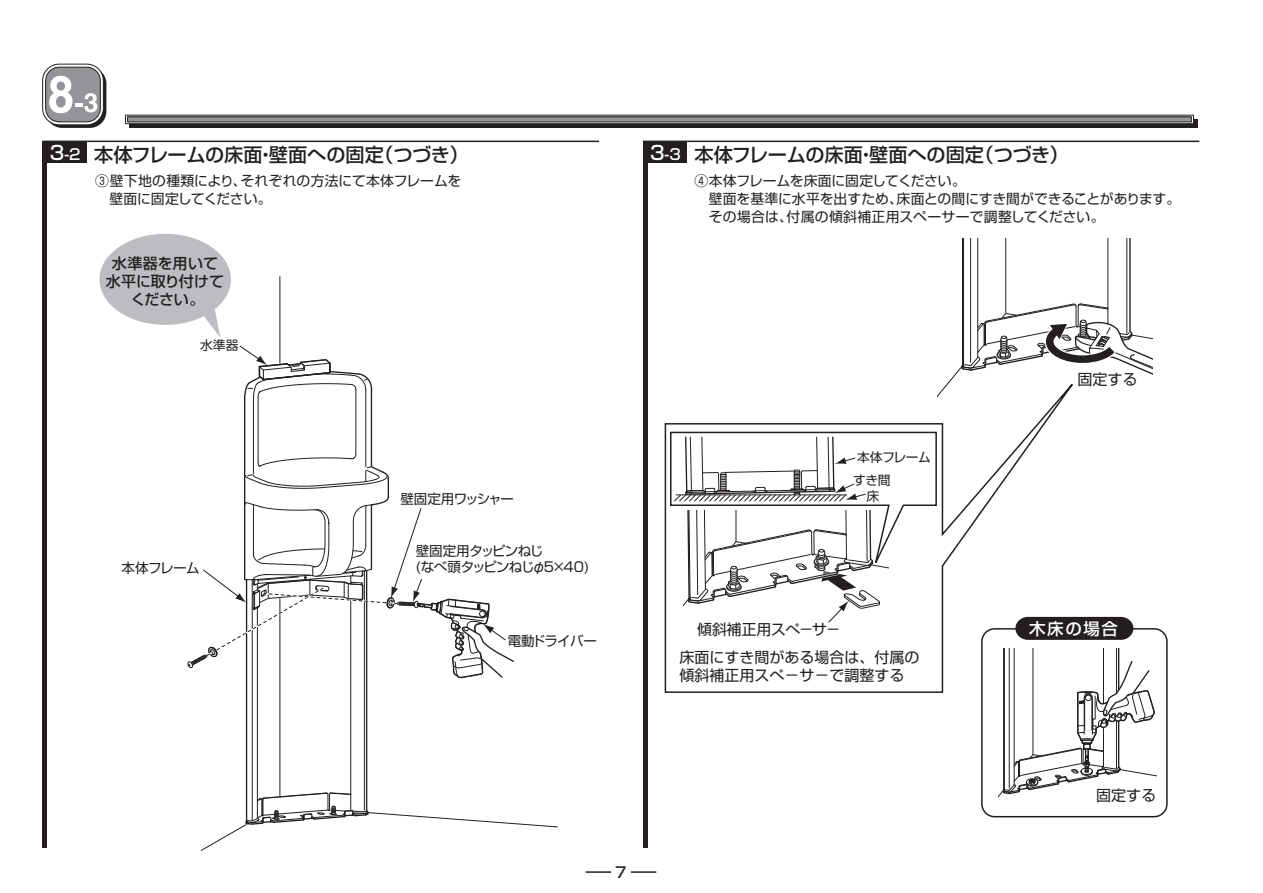
<style>
.page{position:relative;width:1263px;height:893px;background:#fff}
.page>*{position:absolute;margin:0;border:0;box-sizing:border-box;transform-origin:0 0}
.t1{font:500 19.2px "Shin Go Pro";color:#231f20}
.t2{font:500 16.5px "Shin Go Pro";letter-spacing:.1em;color:#fff}
.t3{font:15px/18px "Shin Go Pro";color:#231f20}
.t4{font:500 15px/18px "Shin Go Pro";letter-spacing:-.005em;color:#231f20;text-align:center}
.t5{font:500 15px "Shin Go Pro";color:#fff}
.t6{font:14.85px "Shin Go Pro";color:#231f20}
.t7{font:500 14.85px "Shin Go Pro";color:#231f20}
.t8{font:13.8px/18px "Shin Go Pro";letter-spacing:-.005em;color:#231f20}
.t9{font:13.8px/18px "Shin Go Pro";letter-spacing:.015em;color:#231f20}
.t10{font:13.5px "Shin Go Pro";letter-spacing:-.04em;color:#231f20}
.t11{font:13.5px "Shin Go Pro";letter-spacing:-.08em;color:#231f20}
.t12{font:13.5px "Shin Go Pro";letter-spacing:-.065em;color:#231f20}
.t13{font:12.75px/15.9px "Shin Go Pro";letter-spacing:-.03em;color:#231f20;text-align:center}
.s1{font-size:19.2px}
</style>
<div class="page">
<div style="left:645px;top:141px;width:42px;height:22px;background:#231f20"></div>
<hr style="left:643px;top:141px;width:556px;height:1px;background:#231f20">
<div style="left:45px;top:141px;width:42px;height:22px;background:#231f20"></div>
<hr style="left:43px;top:141px;width:556px;height:1px;background:#231f20">
<hr style="left:43px;top:141px;width:4px;height:707px;background:#231f20">
<hr style="left:643px;top:141px;width:4px;height:707px;background:#231f20">
<hr style="left:279px;top:598px;width:1px;height:198px;background:#231f20">
<hr style="left:279px;top:277px;width:1px;height:86px;background:#231f20">
<hr style="left:350px;top:599px;width:1px;height:212px;background:#231f20">
<hr style="left:366px;top:570px;width:1px;height:241px;background:#231f20">
<hr style="left:246px;top:580px;width:1px;height:242px;background:#231f20">
<hr style="left:257px;top:608px;width:1px;height:210px;background:#231f20">
<hr style="left:364px;top:571px;width:1px;height:239px;background:#231f20">
<hr style="left:252px;top:580px;width:1px;height:240px;background:#231f20">
<svg style="left:200px;top:792px;width:358px;height:59px"></svg>
<svg style="left:664px;top:423px;width:370px;height:270px"></svg>
<hr style="left:1032px;top:648px;width:1px;height:107px;background:#231f20">
<hr style="left:1003px;top:648px;width:1px;height:142px;background:#231f20">
<hr style="left:1014px;top:648px;width:1px;height:137px;background:#231f20">
<hr style="left:1103px;top:648px;width:1px;height:119px;background:#231f20">
<hr style="left:1118px;top:648px;width:1px;height:119px;background:#231f20">
<hr style="left:1116px;top:648px;width:1px;height:120px;background:#231f20">
<hr style="left:1009px;top:648px;width:1px;height:140px;background:#231f20">
<hr style="left:1004px;top:648px;width:1px;height:143px;background:#231f20">
<svg style="left:999px;top:660px;width:157px;height:137px"></svg>
<hr style="left:1005px;top:238px;width:1px;height:75px;background:#231f20">
<hr style="left:962px;top:238px;width:1px;height:128px;background:#231f20">
<hr style="left:977px;top:238px;width:1px;height:120px;background:#231f20">
<hr style="left:1107px;top:238px;width:1px;height:93px;background:#231f20">
<hr style="left:1129px;top:238px;width:2px;height:94px;background:#231f20">
<hr style="left:1126px;top:238px;width:1px;height:95px;background:#231f20">
<hr style="left:970px;top:238px;width:1px;height:124px;background:#231f20">
<hr style="left:963px;top:238px;width:1px;height:128px;background:#231f20">
<div style="left:46px;top:67px;width:60px;height:61px;background:#231f20;border-radius:17px"></div>
<svg style="left:43px;top:64px;width:60px;height:61px"></svg>
<div style="left:42px;top:64px;width:62px;height:61px;border:1px solid #231f20;border-radius:17px"></div>
<div style="left:46px;top:67px;width:54px;height:55px;background:#939598;border-radius:14px"></div>
<div style="left:45px;top:67px;width:56px;height:55px;border:1px solid #231f20;border-radius:14px"></div>
<svg style="left:49px;top:76px;width:48px;height:37px"></svg>
<div style="left:130px;top:119px;width:1068px;height:9px;background:#231f20"></div>
<div style="left:125px;top:115px;width:1069px;height:9px;border:1px solid #231f20"></div>
<div style="left:128px;top:117px;width:1063px;height:5px;background:#939598"></div>
<div style="left:127px;top:116px;width:1065px;height:6px;border:1px solid #231f20"></div>
<svg style="left:187px;top:345px;width:327px;height:341px"></svg>
<div style="left:99px;top:234px;width:132px;height:91px;background:#bcbdc0;border-radius:50%"></div>
<svg style="left:200px;top:307px;width:20px;height:30px"></svg>
<div style="left:981px;top:628px;width:187px;height:189px;border:2px solid #231f20;border-radius:13px"></div>
<svg style="left:669px;top:303px;width:484px;height:341px"></svg>
<hr style="left:631px;top:871px;width:25px;height:2px;background:#231f20">
<hr style="left:586px;top:871px;width:25px;height:2px;background:#231f20">
<p class="t5" style="left:50px;top:142px;width:32px"><span class="s1">3</span>-2</p>
<h1 class="t1" style="left:975px;top:138px;width:95px">（つづき(</h1>
<p class="t5" style="left:650px;top:142px;width:32px"><span class="s1">3</span>-3</p>
<h1 class="t1" style="left:375px;top:138px;width:95px">（つづき）</h1>
<h1 class="t1" style="left:94px;top:138px;width:291px">本体フレームの床面壁面への固定</h1>
<h1 class="t1" style="left:694px;top:138px;width:291px">本体フレームの床面壁面への固定</h1>
<h1 class="t1" style="left:256px;top:138px;width:21px">・</h1>
<h1 class="t1" style="left:856px;top:138px;width:21px">・</h1>
<p class="t8" style="left:95px;top:171px;width:178px">③壁下地の種類により、<br>　壁面に固定してください。</p>
<p class="t8" style="left:240px;top:171px;width:222px">それぞれの方法にて本体フレームを</p>
<p class="t4" style="left:106px;top:252px;width:120px">水準器を用いて水平に取り付けてください。</p>
<p class="t13" style="left:200px;top:336px;width:40px">水準器</p>
<p class="t10" style="left:122px;top:557px;width:80px">本体フレーム</p>
<p class="t12" style="left:400px;top:487px;width:115px">壁固定用ワッシャー</p>
<p class="t10" style="left:416px;top:540px;width:129px">壁固定用タッピンねじ</p>
<p class="t11" style="left:416px;top:556px;width:140px">(なべ頭タッピンねじφ5</p>
<p class="t10" style="left:564px;top:556px;width:27px">40(</p>
<p class="t10" style="left:552px;top:556px;width:15px">×</p>
<p class="t10" style="left:508px;top:630px;width:91px">電動ドライバー</p>
<p class="t7" style="left:615px;top:860px;width:13px">7</p>
<p class="t8" style="left:896px;top:171px;width:285px;text-indent:-202px">④本体フレームを床面に固定してください。<br>床面との間にすき間ができることがあります。</p>
<p class="t9" style="left:786px;top:189px;width:320px;text-indent:-92px">　壁面を基準に水平を出すため、<br>付属の傾斜補正用スペーサーで調整してください。</p>
<p class="t8" style="left:694px;top:207px;width:100px">　その場合は、</p>
<p class="t13" style="left:857px;top:448px;width:75px">本体フレーム</p>
<p class="t13" style="left:853px;top:470px;width:39px">すき間床</p>
<p class="t6" style="left:697px;top:617px;width:145px">傾斜補正用スぺ－サ－</p>
<p class="t3" style="left:679px;top:647px;width:241px">床面にすき間がある場合は、付属の傾斜補正用スぺ－サ－で調整する</p>
<p class="t3" style="left:1077px;top:368px;width:61px">固定する</p>
<p class="t2" style="left:1029px;top:615px;width:91px">木床の場合</p>
<p class="t3" style="left:1096px;top:785px;width:61px">固定する</p>
</div>
